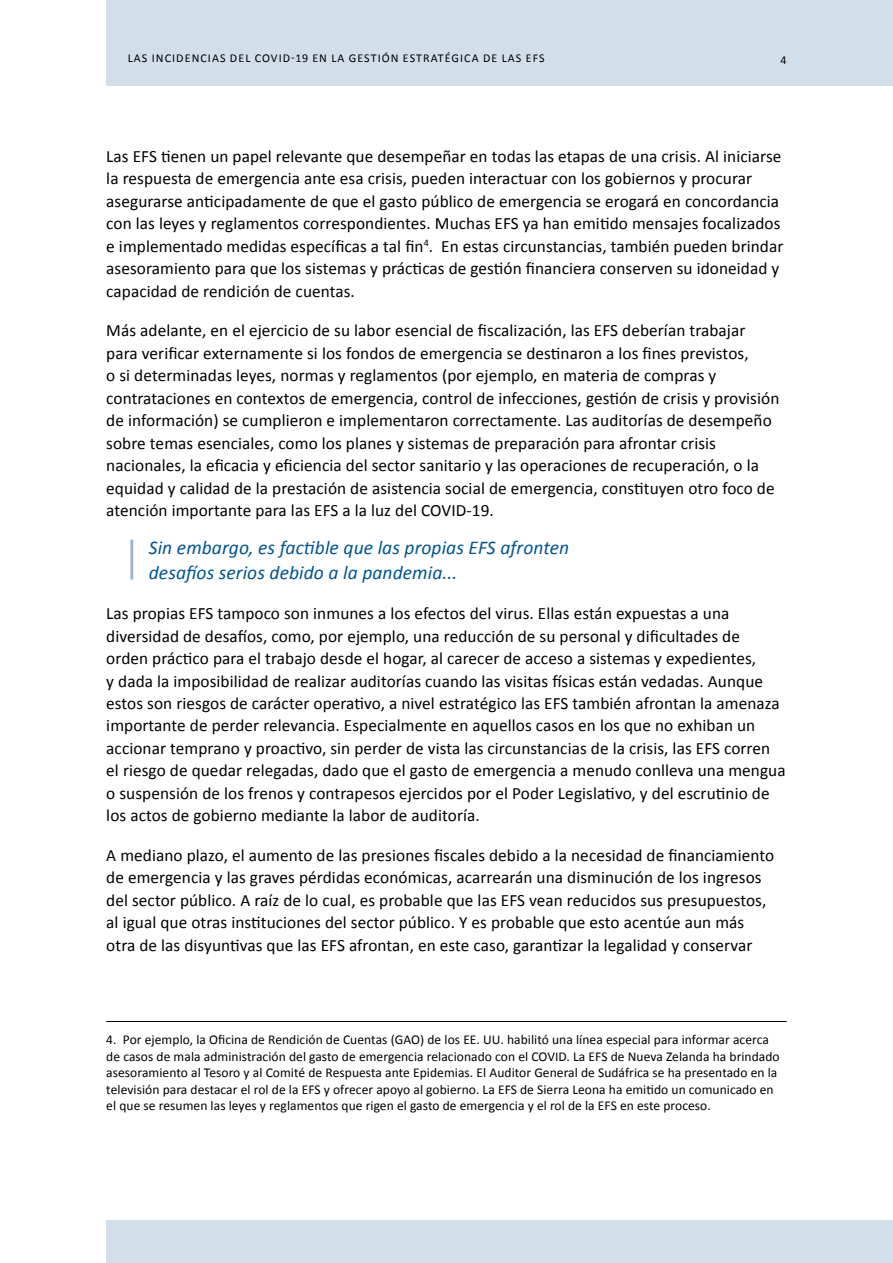
<style>
.page{position:relative;width:893px;height:1263px;background:#fff}
.page>*{position:absolute;margin:0;border:0;box-sizing:border-box;transform-origin:0 0}
.t1{font:italic 19.5px/25.2px "Calibri";letter-spacing:.005em;color:#00548e}
.t2{font:17.25px/22.5px "Calibri";letter-spacing:.005em;color:#000}
.t3{font:13.5px/16.5px "Calibri";letter-spacing:.005em;color:#000}
.t4{font:12px "Calibri";letter-spacing:.09em;color:#000}
</style>
<div class="page">
<div style="left:106px;top:0;width:787px;height:85px;background:#d3deeb"></div>
<div style="left:106px;top:1220px;width:787px;height:43px;background:#d3deeb"></div>
<hr style="left:130px;top:540px;width:3px;height:39px;background:#a0b5d4">
<hr style="left:106px;top:1021px;width:681px;height:1px;background:#000">
<p class="t4" style="left:128px;top:51px;width:418px">LAS INCIDENCIAS DEL COVID-19 EN LA GESTIÓN ESTRATÉGICA DE LAS EFS</p>
<p class="t4" style="left:781px;top:52px;width:8px">4</p>
<p class="t2" style="left:106px;top:145px;width:679px">Las EFS tienen un papel relevante que desempeñar en todas las etapas de una crisis. Al iniciarse la respuesta de emergencia ante esa crisis, pueden interactuar con los gobiernos y procurar asegurarse anticipadamente de que el gasto público de emergencia se erogará en concordancia con las leyes y reglamentos correspondientes. Muchas EFS ya han emitido mensajes focalizados e implementado medidas específicas a tal fin<sup>4</sup>. En estas circunstancias, también pueden brindar asesoramiento para que los sistemas y prácticas de gestión financiera conserven su idoneidad y capacidad de rendición de cuentas.</p>
<p class="t2" style="left:106px;top:319px;width:675px">Más adelante, en el ejercicio de su labor esencial de fiscalización, las EFS deberían trabajar para verificar externamente si los fondos de emergencia se destinaron a los fines previstos,<br>o si determinadas leyes, normas y reglamentos (por ejemplo, en materia de compras y contrataciones en contextos de emergencia, control de infecciones, gestión de crisis y provisión de información) se cumplieron e implementaron correctamente. Las auditorías de desempeño sobre temas esenciales, como los planes y sistemas de preparación para afrontar crisis nacionales, la eficacia y eficiencia del sector sanitario y las operaciones de recuperación, o la equidad y calidad de la prestación de asistencia social de emergencia, constituyen otro foco de atención importante para las EFS a la luz del COVID-19.</p>
<p class="t1" style="left:149px;top:534px;width:422px">Sin embargo, es factible que las propias EFS afronten desafíos serios debido a la pandemia...</p>
<p class="t2" style="left:106px;top:602px;width:681px">Las propias EFS tampoco son inmunes a los efectos del virus. Ellas están expuestas a una diversidad de desafíos, como, por ejemplo, una reducción de su personal y dificultades de orden práctico para el trabajo desde el hogar, al carecer de acceso a sistemas y expedientes,<br>y dada la imposibilidad de realizar auditorías cuando las visitas físicas están vedadas. Aunque estos son riesgos de carácter operativo, a nivel estratégico las EFS también afrontan la amenaza importante de perder relevancia. Especialmente en aquellos casos en los que no exhiban un accionar temprano y proactivo, sin perder de vista las circunstancias de la crisis, las EFS corren el riesgo de quedar relegadas, dado que el gasto de emergencia a menudo conlleva una mengua o suspensión de los frenos y contrapesos ejercidos por el Poder Legislativo, y del escrutinio de los actos de gobierno mediante la labor de auditoría.</p>
<p class="t2" style="left:106px;top:844px;width:669px">A mediano plazo, el aumento de las presiones fiscales debido a la necesidad de financiamiento de emergencia y las graves pérdidas económicas, acarrearán una disminución de los ingresos del sector público. A raíz de lo cual, es probable que las EFS vean reducidos sus presupuestos, al igual que otras instituciones del sector público. Y es probable que esto acentúe aun más otra de las disyuntivas que las EFS afrontan, en este caso, garantizar la legalidad y conservar</p>
<p class="t3" style="left:106px;top:1032px;width:675px">4. Por ejemplo, la Oficina de Rendición de Cuentas (GAO) de los EE. UU. habilitó una línea especial para informar acerca de casos de mala administración del gasto de emergencia relacionado con el COVID. La EFS de Nueva Zelanda ha brindado asesoramiento al Tesoro y al Comité de Respuesta ante Epidemias. El Auditor General de Sudáfrica se ha presentado en la televisión para destacar el rol de la EFS y ofrecer apoyo al gobierno. La EFS de Sierra Leona ha emitido un comunicado en el que se resumen las leyes y reglamentos que rigen el gasto de emergencia y el rol de la EFS en este proceso.</p>
</div>
